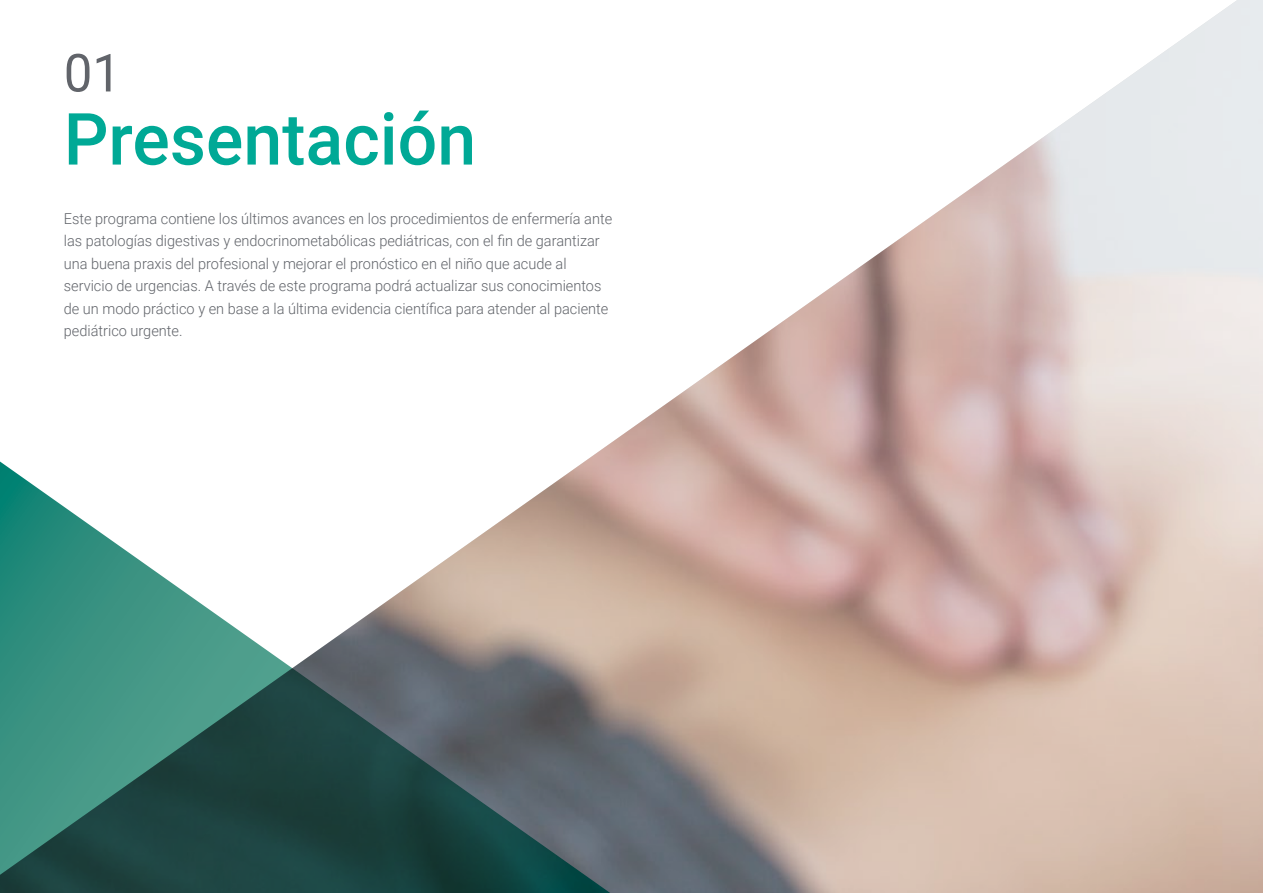
<style>
.page{position:relative;width:1263px;height:893px;background:#fff}
.page>*{position:absolute;margin:0;border:0;box-sizing:border-box;transform-origin:0 0}
.t1{font:500 72px "Roboto";color:#00a996}
.t2{font:52.5px "Roboto";color:#61646a}
.t3{font:300 15px/22.5px "Roboto";color:#61646a}
</style>
<div class="page">
<img style="left:607px;top:0;width:656px;height:893px">
<svg style="left:0;top:446px;width:640px;height:447px"></svg>
<h2 class="t2" style="left:64px;top:36px;width:59px">01</h2>
<h1 class="t1" style="left:64px;top:89px;width:414px">Presentación</h1>
<p class="t3" style="left:64px;top:207px;width:550px">Este programa contiene los últimos avances en los procedimientos de enfermería ante las patologías digestivas y endocrinometabólicas pediátricas, con el fin de garantizar una buena praxis del profesional y mejorar el pronóstico en el niño que acude al servicio de urgencias. A través de este programa podrá actualizar sus conocimientos de un modo práctico y en base a la última evidencia científica para atender al paciente pediátrico urgente.</p>
</div>
